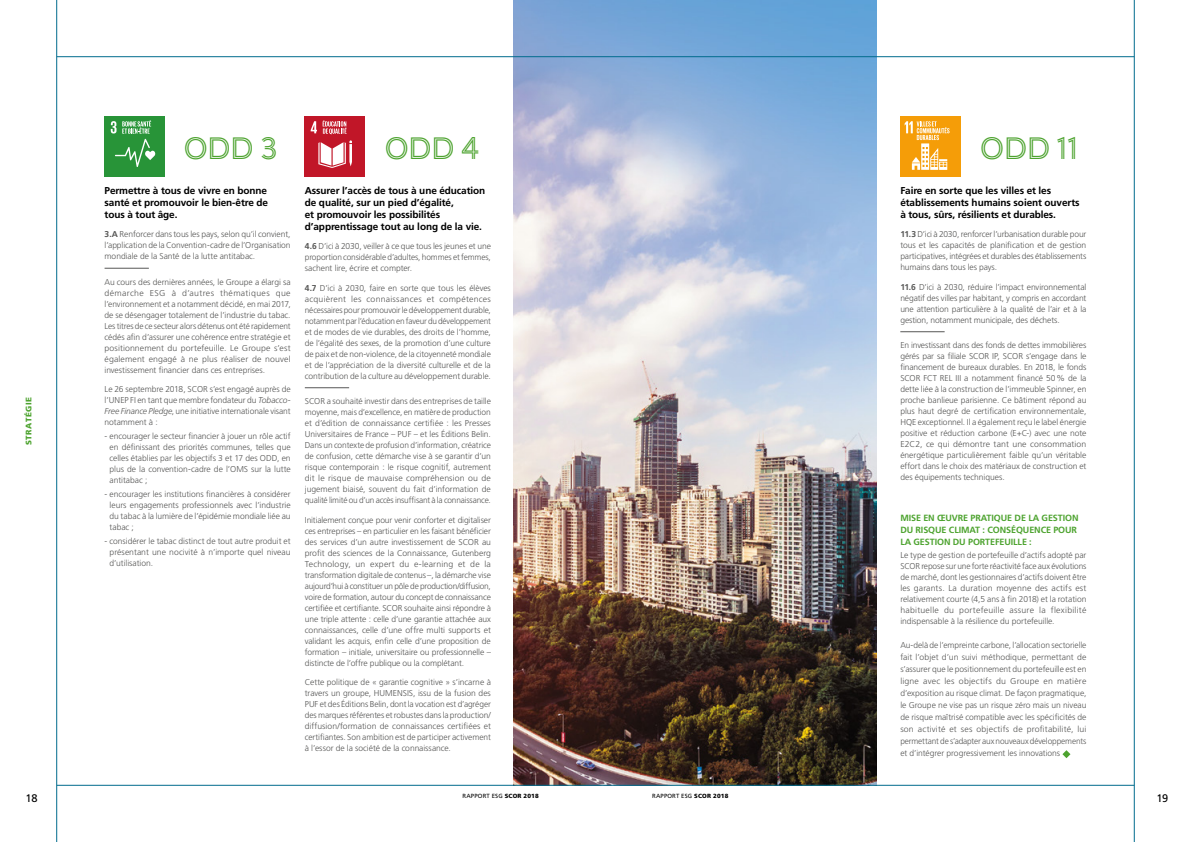
<style>
.page{position:relative;width:1191px;height:842px;background:#fff}
.page>*{position:absolute;margin:0;border:0;box-sizing:border-box;transform-origin:0 0}
._03_Texte{font:32px "AW Conqueror Inline";letter-spacing:-.025em;color:#4da32f}
.t1{font:11px "Frutiger LT Std";color:#000}
._09_T5_STRAT{font:700 10px/12px "Frutiger LT Std";letter-spacing:-.01em;color:#000}
._09_T5_STRAT-2{font:700 9px/12px "Frutiger LT Std";letter-spacing:-.01em;color:#4da32f}
._03_Texte-2{font:300 8.5px/11px "Frutiger LT Std";letter-spacing:-.01em;color:#575756;text-align:justify}
._07_Onglet_Gauche_ST{font:900 8px "Frutiger LT Std";letter-spacing:.075em;color:#4da32f}
.t2{font:6px "Frutiger LT Std";letter-spacing:.025em;color:#000}
.s1{font-weight:700}
.s2{font-style:italic}
.s3{font-weight:900}
</style>
<div class="page">
<img style="left:513px;top:0;width:363px;height:785px">
<hr style="left:57px;top:0;width:1px;height:842px;background:#006b8d">
<hr style="left:1134px;top:0;width:1px;height:842px;background:#006b8d">
<hr style="left:57px;top:785px;width:1077px;height:1px;background:#006b8d">
<hr style="left:57px;top:57px;width:1077px;height:1px;background:#006b8d">
<hr style="left:105px;top:268px;width:44px;height:1px;background:#575756">
<div style="left:105px;top:116px;width:60px;height:60px;background:#289438"></div>
<svg style="left:111px;top:120px;width:44px;height:47px"></svg>
<hr style="left:305px;top:387px;width:44px;height:1px;background:#575756">
<div style="left:305px;top:116px;width:60px;height:60px;background:#c11628"></div>
<svg style="left:323px;top:120px;width:23px;height:14px"></svg>
<svg style="left:318px;top:140px;width:34px;height:28px"></svg>
<svg style="left:311px;top:121px;width:6px;height:12px"></svg>
<hr style="left:900px;top:331px;width:44px;height:1px;background:#575756">
<div style="left:900px;top:116px;width:60px;height:60px;background:#f59d08"></div>
<svg style="left:904px;top:121px;width:45px;height:49px"></svg>
<svg style="left:1062px;top:750px;width:8px;height:8px"></svg>
<p class="_07_Onglet_Gauche_ST" style="left:24px;top:445px;width:50px;rotate:-90deg">STRATÉGIE</p>
<p class="_03_Texte" style="left:184px;top:133px;width:96px">ODD 3</p>
<p class="_09_T5_STRAT" style="left:105px;top:185px;width:165px;text-align:justify">Permettre à tous de vivre en bonne santé et promouvoir le bien-être de tous à tout âge.</p>
<p class="_03_Texte-2" style="left:105px;top:229px;width:188px"><span class="s1">3.A</span> Renforcer dans tous les pays, selon qu’il convient, l’application de la Convention-cadre de l’Organisation mondiale de la Santé de la lutte antitabac.</p>
<p class="_03_Texte-2" style="left:105px;top:276px;width:188px">Au cours des dernières années, le Groupe a élargi sa démarche ESG à d’autres thématiques que l’environnement et a notamment décidé, en mai 2017, de se désengager totalement de l’industrie du tabac.<br>Les titres de ce secteur alors détenus ont été rapidement cédés afin d’assurer une cohérence entre stratégie et positionnement du portefeuille. Le Groupe s’est également engagé à ne plus réaliser de nouvel investissement financier dans ces entreprises.</p>
<p class="_03_Texte-2" style="left:105px;top:384px;width:188px">Le 26 septembre 2018, SCOR s’est engagé auprès de l’UNEP FI en tant que membre fondateur du <span class="s2">Tobacco-Free Finance Pledge</span>, une initiative internationale visant notamment à :</p>
<p class="_03_Texte-2" style="left:110px;top:431px;width:183px;text-indent:-5px">- encourager le secteur financier à jouer un rôle actif en définissant des priorités communes, telles que celles établies par les objectifs 3 et 17 des ODD, en plus de la convention-cadre de l’OMS sur la lutte antitabac ;</p>
<p class="_03_Texte-2" style="left:110px;top:488px;width:182px;text-indent:-5px">- encourager les institutions financières à considérer leurs engagements professionnels avec l’industrie du tabac à la lumière de l’épidémie mondiale liée au tabac ;</p>
<p class="_03_Texte-2" style="left:110px;top:535px;width:183px;text-indent:-5px">- considérer le tabac distinct de tout autre produit et présentant une nocivité à n’importe quel niveau d’utilisation.</p>
<p class="_03_Texte" style="left:385px;top:133px;width:96px">ODD 4</p>
<p class="_09_T5_STRAT" style="left:305px;top:185px;width:182px">Assurer l’accès de tous à une éducation de qualité, sur un pied d’égalité,<br>et promouvoir les possibilités d’apprentissage tout au long de la vie.</p>
<p class="_03_Texte-2" style="left:305px;top:241px;width:188px"><span class="s1">4.6</span> D’ici à 2030, veiller à ce que tous les jeunes et une proportion considérable d’adultes, hommes et femmes, sachent lire, écrire et compter.</p>
<p class="_03_Texte-2" style="left:305px;top:283px;width:188px"><span class="s1">4.7</span> D’ici à 2030, faire en sorte que tous les élèves acquièrent les connaissances et compétences nécessaires pour promouvoir le développement durable, notamment par l’éducation en faveur du développement et de modes de vie durables, des droits de l’homme, de l’égalité des sexes, de la promotion d’une culture de paix et de non-violence, de la citoyenneté mondiale et de l’appréciation de la diversité culturelle et de la contribution de la culture au développement durable.</p>
<p class="_03_Texte-2" style="left:305px;top:396px;width:188px">SCOR a souhaité investir dans des entreprises de taille moyenne, mais d’excellence, en matière de production et d’édition de connaissance certifiée : les Presses Universitaires de France – PUF – et les Éditions Belin.<br>Dans un contexte de profusion d’information, créatrice de confusion, cette démarche vise à se garantir d’un risque contemporain : le risque cognitif, autrement dit le risque de mauvaise compréhension ou de jugement biaisé, souvent du fait d’information de qualité limité ou d’un accès insuffisant à la connaissance.</p>
<p class="_03_Texte-2" style="left:305px;top:514px;width:188px">Initialement conçue pour venir conforter et digitaliser ces entreprises – en particulier en les faisant bénéficier des services d’un autre investissement de SCOR au profit des sciences de la Connaissance, Gutenberg Technology, un expert du e-learning et de la transformation digitale de contenus –, la démarche vise aujourd’hui à constituer un pôle de production/diffusion, voire de formation, autour du concept de connaissance certifiée et certifiante. SCOR souhaite ainsi répondre à une triple attente : celle d’une garantie attachée aux connaissances, celle d’une offre multi supports et validant les acquis, enfin celle d’une proposition de formation – initiale, universitaire ou professionnelle – distincte de l’offre publique ou la complétant.</p>
<p class="_03_Texte-2" style="left:305px;top:677px;width:188px">Cette politique de « garantie cognitive » s’incarne à travers un groupe, HUMENSIS, issu de la fusion des PUF et des Éditions Belin, dont la vocation est d’agréger des marques référentes et robustes dans la production/ diffusion/formation de connaissances certifiées et certifiantes. Son ambition est de participer activement à l’essor de la société de la connaissance.</p>
<p class="_03_Texte" style="left:980px;top:133px;width:100px">ODD 11</p>
<p class="_09_T5_STRAT" style="left:900px;top:185px;width:181px">Faire en sorte que les villes et les établissements humains soient ouverts à tous, sûrs, résilients et durables.</p>
<p class="_03_Texte-2" style="left:900px;top:229px;width:188px"><span class="s1">11.3</span> D’ici à 2030, renforcer l’urbanisation durable pour tous et les capacités de planification et de gestion participatives, intégrées et durables des établissements humains dans tous les pays.</p>
<p class="_03_Texte-2" style="left:900px;top:282px;width:188px"><span class="s1">11.6</span> D’ici à 2030, réduire l’impact environnemental négatif des villes par habitant, y compris en accordant une attention particulière à la qualité de l’air et à la gestion, notamment municipale, des déchets.</p>
<p class="_03_Texte-2" style="left:900px;top:340px;width:188px">En investissant dans des fonds de dettes immobilières gérés par sa filiale SCOR IP, SCOR s’engage dans le financement de bureaux durables. En 2018, le fonds SCOR FCT REL III a notamment financé 50% de la dette liée à la construction de l’immeuble Spinner, en proche banlieue parisienne. Ce bâtiment répond au plus haut degré de certification environnementale, HQE exceptionnel. Il a également reçu le label énergie positive et réduction carbone (E+C-) avec une note E2C2, ce qui démontre tant une consommation énergétique particulièrement faible qu’un véritable effort dans le choix des matériaux de construction et des équipements techniques.</p>
<p class="_09_T5_STRAT-2" style="left:900px;top:511px;width:180px">MISE EN ŒUVRE PRATIQUE DE LA GESTION<br>DU RISQUE CLIMAT : CONSÉQUENCE POUR<br>LA GESTION DU PORTEFEUILLE :</p>
<p class="_03_Texte-2" style="left:900px;top:550px;width:188px">Le type de gestion de portefeuille d’actifs adopté par SCOR repose sur une forte réactivité face aux évolutions de marché, dont les gestionnaires d’actifs doivent être les garants. La duration moyenne des actifs est relativement courte (4,5 ans à fin 2018) et la rotation habituelle du portefeuille assure la flexibilité indispensable à la résilience du portefeuille.</p>
<p class="_03_Texte-2" style="left:900px;top:639px;width:188px;line-height:12px">Au-delà de l’empreinte carbone, l’allocation sectorielle fait l’objet d’un suivi méthodique, permettant de s’assurer que le positionnement du portefeuille est en ligne avec les objectifs du Groupe en matière d’exposition au risque climat. De façon pragmatique, le Groupe ne vise pas un risque zéro mais un niveau de risque maîtrisé compatible avec les spécificités de son activité et ses objectifs de profitabilité, lui permettant de s’adapter aux nouveaux développements et d’intégrer progressivement les innovations</p>
<p class="t2" style="left:462px;top:793px;width:78px">RAPPORT ESG <span class="s3">SCOR 2018</span></p>
<p class="t2" style="left:652px;top:793px;width:78px">RAPPORT ESG <span class="s3">SCOR 2018</span></p>
<p class="t1" style="left:26px;top:792px;width:13px">18</p>
<p class="t1" style="left:1156px;top:792px;width:13px">19</p>
</div>
